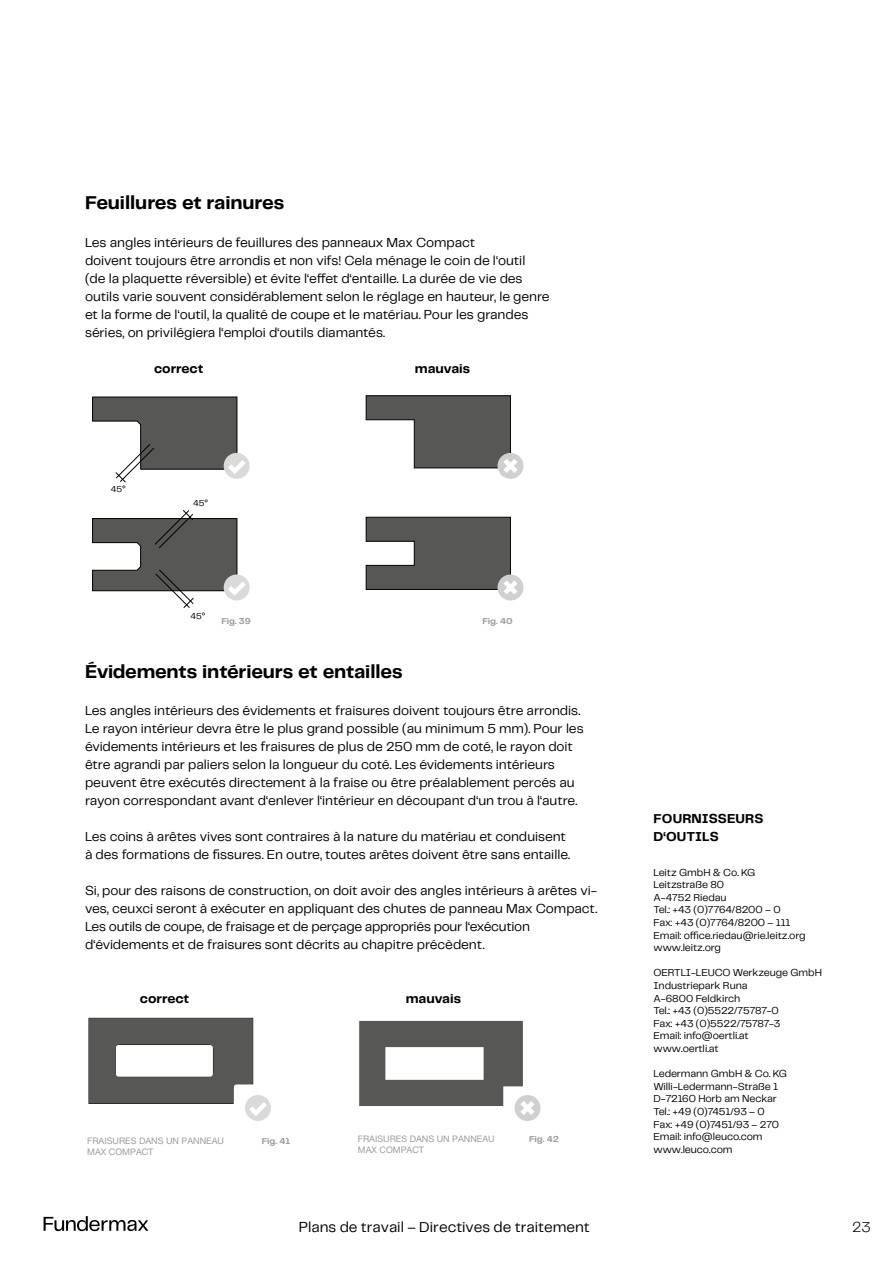
<style>
.page{position:relative;width:893px;height:1263px;background:#fff}
.page>*{position:absolute;margin:0;border:0;box-sizing:border-box;transform-origin:0 0}
.t1{font:700 19.5px "Telegraf";letter-spacing:-.01em;color:#000}
.t2{font:15px "Telegraf";color:#000}
.t3{font:300 15px "Telegraf";color:#000}
.t4{font:13.5px/18px "Telegraf";letter-spacing:-.005em;color:#000}
.t5{font:700 13.5px/18px "Telegraf";letter-spacing:.005em;color:#000}
.t6{font:10.5px/12.6px "Telegraf";letter-spacing:-.01em;color:#000}
.t7{font:9px "Helvetica Neue LT Pro";color:#9d9d9c}
.t8{font:700 9px "Telegraf";letter-spacing:-.01em;color:#9d9d9c}
.t9{font:9px "Telegraf";color:#000}
</style>
<div class="page">
<svg style="left:44px;top:1216px;width:104px;height:15px"></svg>
<svg style="left:365px;top:395px;width:159px;height:84px"></svg>
<svg style="left:365px;top:516px;width:159px;height:84px"></svg>
<svg style="left:359px;top:1021px;width:182px;height:100px"></svg>
<svg style="left:92px;top:397px;width:158px;height:86px"></svg>
<svg style="left:92px;top:510px;width:158px;height:98px"></svg>
<svg style="left:89px;top:1018px;width:182px;height:103px"></svg>
<h1 class="t1" style="left:85px;top:189px;width:201px">Feuillures et rainures</h1>
<p class="t4" style="left:85px;top:233px;width:466px">Les angles intérieurs de feuillures des panneaux Max Compact<br>doivent toujours être arrondis et non vifs! Cela ménage le coin de l‘outil<br>(de la plaquette réversible) et évite l‘effet d‘entaille. La durée de vie des outils varie souvent considérablement selon le réglage en hauteur, le genre et la forme de l‘outil, la qualité de coupe et le matériau. Pour les grandes séries, on privilégiera l‘emploi d‘outils diamantés.</p>
<p class="t5" style="left:154px;top:360px;width:51px">correct</p>
<p class="t5" style="left:415px;top:360px;width:57px">mauvais</p>
<p class="t9" style="left:111px;top:483px;width:16px">45°</p>
<p class="t9" style="left:193px;top:497px;width:16px">45°</p>
<p class="t9" style="left:191px;top:610px;width:16px">45°</p>
<p class="t8" style="left:221px;top:615px;width:31px">Fig. 39</p>
<p class="t8" style="left:482px;top:615px;width:32px">Fig. 40</p>
<h1 class="t1" style="left:85px;top:658px;width:319px">Évidements intérieurs et entailles</h1>
<p class="t4" style="left:85px;top:701px;width:500px">Les angles intérieurs des évidements et fraisures doivent toujours être arrondis.<br>Le rayon intérieur devra être le plus grand possible (au minimum 5 mm). Pour les évidements intérieurs et les fraisures de plus de 250 mm de coté, le rayon doit être agrandi par paliers selon la longueur du coté. Les évidements intérieurs peuvent être exécutés directement à la fraise ou être préalablement percés au rayon correspondant avant d‘enlever l‘intérieur en découpant d‘un trou à l‘autre.</p>
<p class="t4" style="left:85px;top:827px;width:487px">Les coins à arêtes vives sont contraires à la nature du matériau et conduisent à des formations de fissures. En outre, toutes arêtes doivent être sans entaille.</p>
<p class="t4" style="left:85px;top:881px;width:514px">Si, pour des raisons de construction, on doit avoir des angles intérieurs à arêtes vi&shy;ves, ceuxci seront à exécuter en appliquant des chutes de panneau Max Compact.<br>Les outils de coupe, de fraisage et de perçage appropriés pour l‘exécution d‘évidements et de fraisures sont décrits au chapitre précèdent.</p>
<p class="t5" style="left:140px;top:990px;width:51px">correct</p>
<p class="t7" style="left:87px;top:1135px;width:138px">FRAISURES DANS UN PANNEAU</p>
<p class="t8" style="left:262px;top:1135px;width:30px">Fig. 41</p>
<p class="t7" style="left:87px;top:1146px;width:68px">MAX COMPACT</p>
<p class="t5" style="left:406px;top:990px;width:57px">mauvais</p>
<p class="t7" style="left:358px;top:1133px;width:138px">FRAISURES DANS UN PANNEAU</p>
<p class="t8" style="left:529px;top:1133px;width:31px">Fig. 42</p>
<p class="t7" style="left:358px;top:1144px;width:68px">MAX COMPACT</p>
<p class="t5" style="left:653px;top:810px;width:111px">FOURNISSEURS<br>D‘OUTILS</p>
<p class="t6" style="left:653px;top:865px;width:154px">Leitz GmbH &amp; Co. KG<br>Leitzstraße 80<br>A-4752 Riedau<br>Tel.: +43 (0)7764/8200 – 0<br>Fax: +43 (0)7764/8200 – 111<br>Email: office.riedau@rie.leitz.org www.leitz.org</p>
<p class="t6" style="left:653px;top:966px;width:170px">OERTLI-LEUCO Werkzeuge GmbH<br>Industriepark Runa<br>A-6800 Feldkirch<br>Tel.: +43 (0)5522/75787-0<br>Fax: +43 (0)5522/75787-3<br>Email: info@oertli.at<br>www.oertli.at</p>
<p class="t6" style="left:653px;top:1067px;width:135px">Ledermann GmbH &amp; Co. KG<br>Willi-Ledermann-Straße 1<br>D-72160 Horb am Neckar<br>Tel.: +49 (0)7451/93 – 0<br>Fax: +49 (0)7451/93 – 270<br>Email: info@leuco.com www.leuco.com</p>
<p class="t2" style="left:299px;top:1217px;width:292px">Plans de travail – Directives de traitement</p>
<p class="t3" style="left:852px;top:1217px;width:20px">23</p>
</div>
